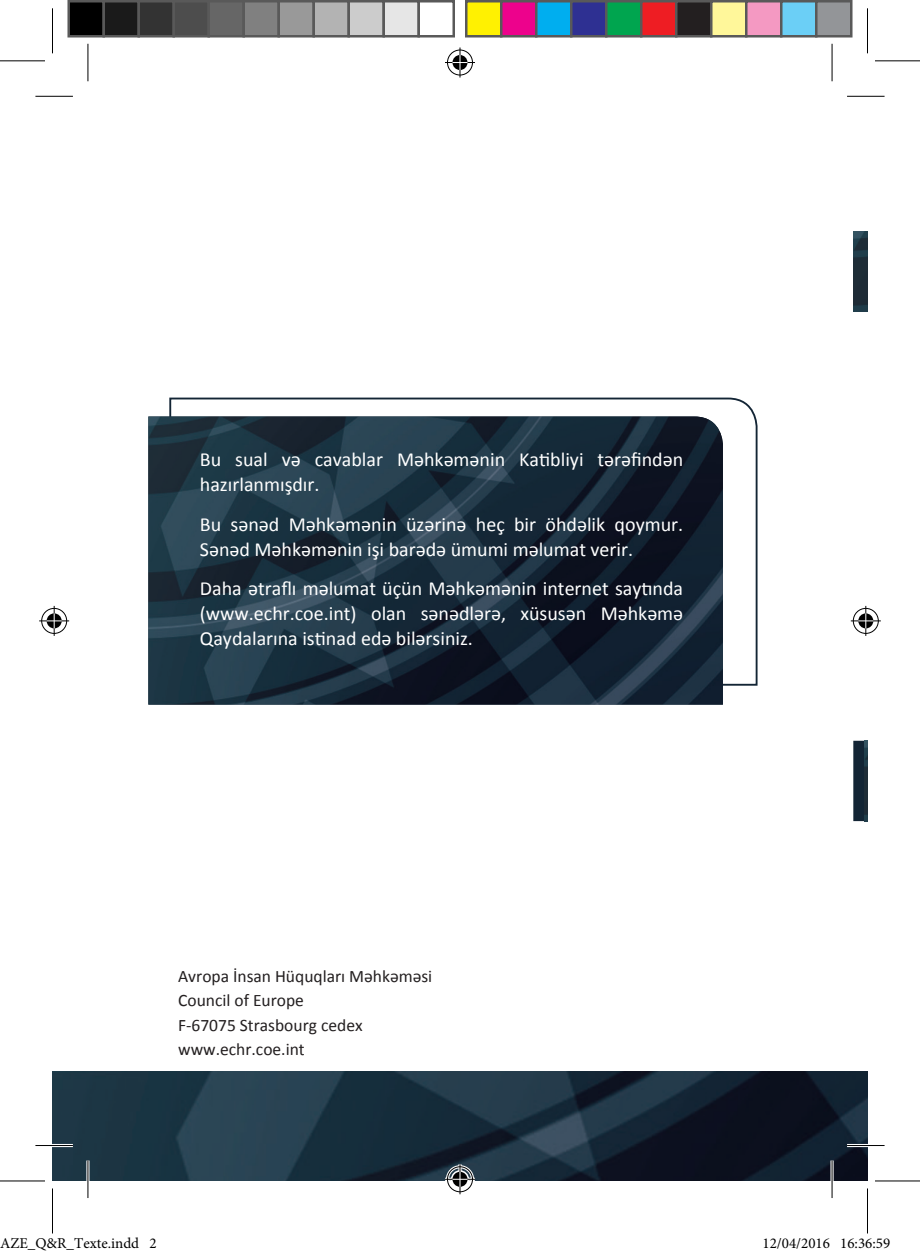
<style>
.page{position:relative;width:920px;height:1256px;background:#fff}
.page>*{position:absolute;margin:0;border:0;box-sizing:border-box;transform-origin:0 0}
.Texte{font:20px/25px "Calibri";color:#fff}
.Adresse{font:17.5px "Calibri";color:#231f20}
.t1{font:15px "Minion Pro";color:#000}
</style>
<div class="page">
<img style="left:52px;top:1071px;width:815px;height:110px">
<svg style="left:169px;top:397px;width:589px;height:289px"></svg>
<img style="left:148px;top:416px;width:575px;height:288px">
<img style="left:853px;top:232px;width:14px;height:79px">
<svg style="left:853px;top:740px;width:12px;height:81px"></svg>
<img style="left:865px;top:740px;width:2px;height:81px">
<hr style="left:35px;top:1144px;width:38px;height:3px;background:#fff">
<hr style="left:847px;top:1144px;width:38px;height:3px;background:#fff">
<hr style="left:86px;top:1160px;width:3px;height:38px;background:#fff">
<svg style="left:831px;top:44px;width:1px;height:37px"></svg>
<svg style="left:830px;top:1160px;width:4px;height:38px"></svg>
<hr style="left:35px;top:96px;width:38px;height:1px;background:#000">
<hr style="left:847px;top:96px;width:38px;height:1px;background:#000">
<hr style="left:35px;top:1145px;width:38px;height:1px;background:#000">
<hr style="left:847px;top:1145px;width:38px;height:1px;background:#000">
<hr style="left:88px;top:44px;width:1px;height:37px;background:#000">
<hr style="left:88px;top:1160px;width:1px;height:38px;background:#000">
<hr style="left:832px;top:44px;width:1px;height:37px;background:#000">
<hr style="left:832px;top:1160px;width:1px;height:38px;background:#000">
<hr style="left:0;top:60px;width:45px;height:1px;background:#000">
<hr style="left:875px;top:60px;width:45px;height:1px;background:#000">
<hr style="left:0;top:1180px;width:45px;height:1px;background:#000">
<hr style="left:875px;top:1180px;width:45px;height:1px;background:#000">
<hr style="left:52px;top:8px;width:1px;height:45px;background:#000">
<hr style="left:52px;top:1188px;width:1px;height:45px;background:#000">
<hr style="left:867px;top:8px;width:1px;height:45px;background:#000">
<hr style="left:867px;top:1188px;width:1px;height:45px;background:#000">
<div style="left:446px;top:48px;width:28px;height:29px;border:3px solid #fff;border-radius:50%"></div>
<hr style="left:445px;top:61px;width:30px;height:3px;background:#fff">
<svg style="left:458px;top:48px;width:4px;height:30px"></svg>
<div style="left:451px;top:53px;width:18px;height:19px;border:3px solid #fff;border-radius:50%"></div>
<div style="left:447px;top:50px;width:26px;height:25px;border:1px solid #000;border-radius:50%"></div>
<hr style="left:445px;top:62px;width:30px;height:1px;background:#000">
<hr style="left:460px;top:48px;width:1px;height:30px;background:#000">
<svg style="left:452px;top:55px;width:15px;height:15px"></svg>
<div style="left:446px;top:1165px;width:28px;height:28px;border:3px solid #fff;border-radius:50%"></div>
<hr style="left:445px;top:1177px;width:30px;height:3px;background:#fff">
<svg style="left:458px;top:1164px;width:4px;height:30px"></svg>
<div style="left:451px;top:1170px;width:18px;height:18px;border:3px solid #fff;border-radius:50%"></div>
<div style="left:447px;top:1166px;width:26px;height:26px;border:1px solid #000;border-radius:50%"></div>
<hr style="left:445px;top:1178px;width:30px;height:1px;background:#000">
<hr style="left:460px;top:1164px;width:1px;height:30px;background:#000">
<svg style="left:452px;top:1171px;width:15px;height:15px"></svg>
<div style="left:40px;top:607px;width:28px;height:28px;border:3px solid #fff;border-radius:50%"></div>
<hr style="left:39px;top:619px;width:30px;height:3px;background:#fff">
<hr style="left:53px;top:606px;width:3px;height:30px;background:#fff">
<div style="left:45px;top:612px;width:18px;height:18px;border:3px solid #fff;border-radius:50%"></div>
<div style="left:41px;top:608px;width:26px;height:25px;border:1px solid #000;border-radius:50%"></div>
<hr style="left:39px;top:620px;width:30px;height:1px;background:#000">
<hr style="left:54px;top:606px;width:1px;height:30px;background:#000">
<svg style="left:47px;top:613px;width:15px;height:15px"></svg>
<div style="left:852px;top:607px;width:28px;height:28px;border:3px solid #fff;border-radius:50%"></div>
<hr style="left:851px;top:619px;width:30px;height:3px;background:#fff">
<hr style="left:864px;top:606px;width:3px;height:30px;background:#fff">
<div style="left:857px;top:612px;width:18px;height:18px;border:3px solid #fff;border-radius:50%"></div>
<div style="left:853px;top:608px;width:26px;height:25px;border:1px solid #000;border-radius:50%"></div>
<hr style="left:851px;top:620px;width:30px;height:1px;background:#000">
<hr style="left:865px;top:606px;width:1px;height:30px;background:#000">
<svg style="left:858px;top:613px;width:15px;height:15px"></svg>
<div style="left:69px;top:1px;width:35px;height:35px;background:#000"></div>
<div style="left:67px;top:0;width:38px;height:38px;border:2px solid #595959"></div>
<div style="left:104px;top:1px;width:35px;height:35px;background:#1a1a1a"></div>
<div style="left:102px;top:0;width:38px;height:38px;border:2px solid #595959"></div>
<div style="left:139px;top:1px;width:35px;height:35px;background:#333"></div>
<div style="left:137px;top:0;width:38px;height:38px;border:2px solid #595959"></div>
<div style="left:174px;top:1px;width:35px;height:35px;background:#4d4d4d"></div>
<div style="left:172px;top:0;width:38px;height:38px;border:2px solid #595959"></div>
<div style="left:209px;top:1px;width:35px;height:35px;background:#666"></div>
<div style="left:207px;top:0;width:38px;height:38px;border:2px solid #595959"></div>
<div style="left:244px;top:1px;width:35px;height:35px;background:#808080"></div>
<div style="left:242px;top:0;width:38px;height:38px;border:2px solid #595959"></div>
<div style="left:279px;top:1px;width:35px;height:35px;background:#999"></div>
<div style="left:277px;top:0;width:38px;height:38px;border:2px solid #595959"></div>
<div style="left:314px;top:1px;width:35px;height:35px;background:#b3b3b3"></div>
<div style="left:312px;top:0;width:38px;height:38px;border:2px solid #595959"></div>
<div style="left:349px;top:1px;width:35px;height:35px;background:#ccc"></div>
<div style="left:347px;top:0;width:38px;height:38px;border:2px solid #595959"></div>
<div style="left:384px;top:1px;width:35px;height:35px;background:#e6e6e6"></div>
<div style="left:382px;top:0;width:38px;height:38px;border:2px solid #595959"></div>
<div style="left:417px;top:0;width:38px;height:38px;border:2px solid #595959"></div>
<div style="left:466px;top:1px;width:35px;height:35px;background:#fff101"></div>
<div style="left:465px;top:0;width:37px;height:38px;border:2px solid #595959"></div>
<div style="left:501px;top:1px;width:35px;height:35px;background:#ed028c"></div>
<div style="left:500px;top:0;width:37px;height:38px;border:2px solid #595959"></div>
<div style="left:536px;top:1px;width:35px;height:35px;background:#00aeef"></div>
<div style="left:535px;top:0;width:37px;height:38px;border:2px solid #595959"></div>
<div style="left:571px;top:1px;width:35px;height:35px;background:#2e3092"></div>
<div style="left:570px;top:0;width:37px;height:38px;border:2px solid #595959"></div>
<div style="left:606px;top:1px;width:35px;height:35px;background:#00a54f"></div>
<div style="left:605px;top:0;width:37px;height:38px;border:2px solid #595959"></div>
<div style="left:641px;top:1px;width:35px;height:35px;background:#ee1d23"></div>
<div style="left:640px;top:0;width:37px;height:38px;border:2px solid #595959"></div>
<div style="left:676px;top:1px;width:35px;height:35px;background:#231f20"></div>
<div style="left:675px;top:0;width:37px;height:38px;border:2px solid #595959"></div>
<div style="left:711px;top:1px;width:35px;height:35px;background:#fff79a"></div>
<div style="left:710px;top:0;width:37px;height:38px;border:2px solid #595959"></div>
<div style="left:746px;top:1px;width:35px;height:35px;background:#f499c2"></div>
<div style="left:745px;top:0;width:37px;height:38px;border:2px solid #595959"></div>
<div style="left:781px;top:1px;width:35px;height:35px;background:#6bcff6"></div>
<div style="left:780px;top:0;width:37px;height:38px;border:2px solid #595959"></div>
<div style="left:816px;top:1px;width:35px;height:35px;background:#939598"></div>
<div style="left:815px;top:0;width:37px;height:38px;border:2px solid #595959"></div>
<div style="left:808px;top:1238px;width:8px;height:11px;border:1px solid #fff;border-radius:50%"></div>
<div style="left:810px;top:1238px;width:4px;height:10px;border:1px solid #fff;border-radius:50%"></div>
<p class="Texte" style="left:200px;top:447px;width:485px">Bu sual və cavablar Məhkəmənin Katibliyi tərəfindən hazırlanmışdır.</p>
<p class="Texte" style="left:200px;top:511px;width:485px">Bu sənəd Məhkəmənin üzərinə heç bir öhdəlik qoymur.<br>Sənəd Məhkəmənin işi barədə ümumi məlumat verir.</p>
<p class="Texte" style="left:200px;top:576px;width:485px;text-align:justify">Daha ətraflı məlumat üçün Məhkəmənin internet saytında (www.echr.coe.int) olan sənədlərə, xüsusən Məhkəmə Qaydalarına istinad edə bilərsiniz.</p>
<p class="Adresse" style="left:178px;top:965px;width:256px">Avropa İnsan Hüquqları Məhkəməsi</p>
<p class="Adresse" style="left:178px;top:989px;width:127px">Council of Europe</p>
<p class="Adresse" style="left:178px;top:1013px;width:186px">F-67075 Strasbourg cedex</p>
<p class="Adresse" style="left:178px;top:1037px;width:128px">www.echr.coe.int</p>
<p class="t1" style="left:0;top:1233px;width:158px">AZE_Q&amp;R_Texte.indd 2</p>
<p class="t1" style="left:762px;top:1233px;width:129px">12/04/2016 16:36:59</p>
</div>
